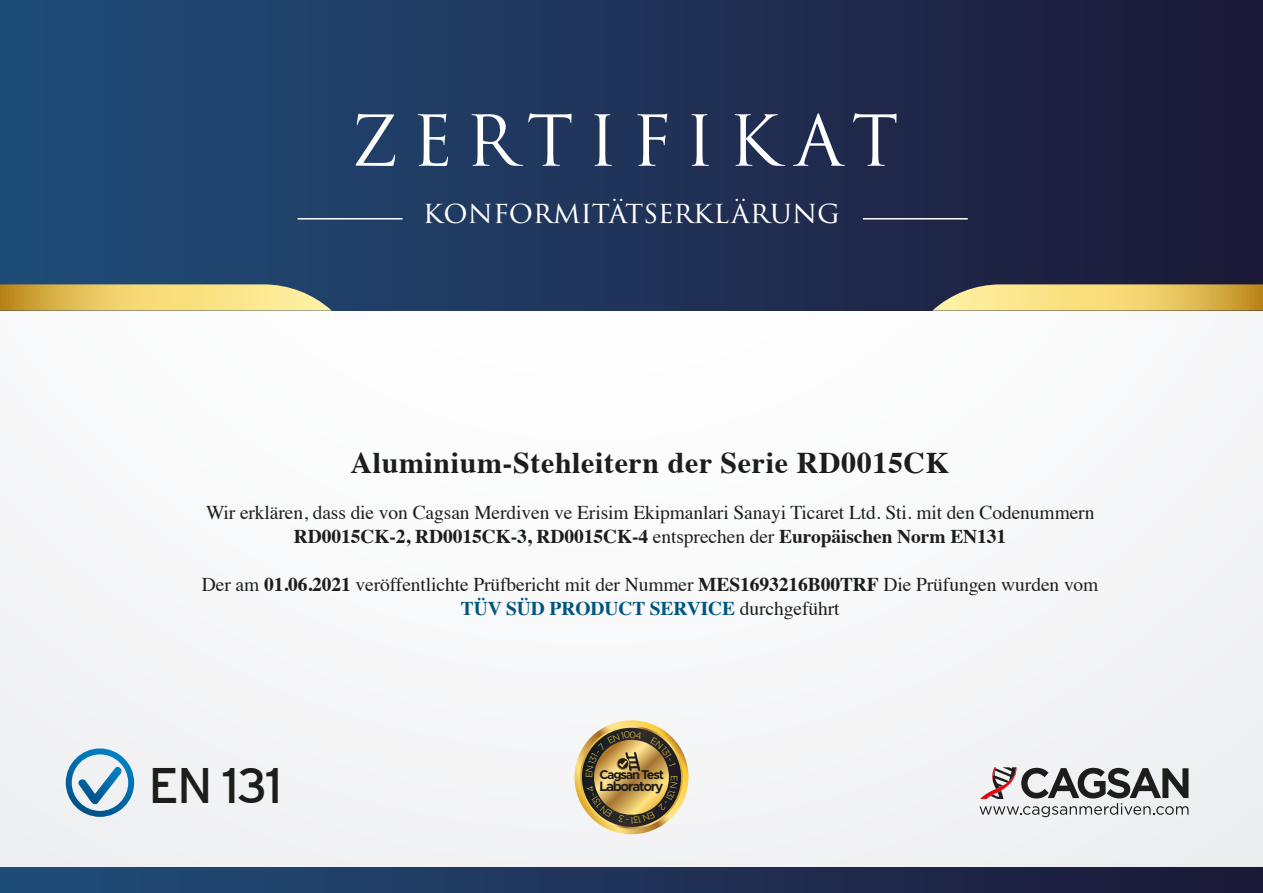
<style>
.page{position:relative;width:1263px;height:893px;background:#f7f7f9}
.page>*{position:absolute;margin:0;border:0;box-sizing:border-box;transform-origin:0 0}
.t1{font:68.4px "Trajan Pro 3";letter-spacing:.2em;color:#fff}
.t2{font:49.8px "Interstate";color:#1d1d1b}
.t3{font:700 30px "Times";letter-spacing:.02em;color:#1d1d1b}
.t4{font:30px "Trajan Pro 3";color:#fff}
.t5{font:19.5px/24px "Times";letter-spacing:-.005em;color:#1d1d1b;text-align:center}
.t6{font:700 13.8px "Metropolis";letter-spacing:-.09em;color:#1d1d1b}
.t7{font:700 12.9px "Metropolis";letter-spacing:-.09em;color:#1d1d1b}
.s1{font-weight:700}
.s2{font-weight:700;color:#005680}
</style>
<div class="page">
<div style="left:0;top:0;width:1263px;height:311px;background:linear-gradient(to right,#204e7a,#1d1836)"></div>
<svg style="left:0;top:284px;width:332px;height:27px;background:#d9c26d"></svg>
<svg style="left:932px;top:284px;width:331px;height:27px;background:#d9bf6a"></svg>
<div style="left:0;top:868px;width:1263px;height:25px;background:linear-gradient(to right,#204e7a,#1d1836)"></div>
<hr style="left:298px;top:218px;width:104px;height:2px;background:#fff">
<hr style="left:863px;top:218px;width:105px;height:2px;background:#fff">
<svg style="left:979px;top:767px;width:209px;height:50px"></svg>
<svg style="left:66px;top:748px;width:68px;height:69px"></svg>
<svg style="left:574px;top:720px;width:115px;height:115px"></svg>
<h1 class="t1" style="left:351px;top:94px;width:550px">ZERTIFIKAT</h1>
<h3 class="t4" style="left:423px;top:191px;width:419px">konformitätserklärung</h3>
<h3 class="t3" style="left:350px;top:434px;width:600px">Aluminium-Stehleitern der Serie RD0015CK</h3>
<p class="t5" style="left:206px;top:499px;width:890px">Wir erklären, dass die von Cagsan Merdiven ve Erisim Ekipmanlari Sanayi Ticaret Ltd. Sti. mit den Codenummern<br><span class="s1">RD0015CK-2, RD0015CK-3, RD0015CK-4</span> entsprechen der <span class="s1">Europäischen Norm EN131</span></p>
<p class="t5" style="left:202px;top:571px;width:898px">Der am <span class="s1">01.06.2021</span> veröffentlichte Prüfbericht mit der Nummer <span class="s1">MES1693216B00TRF</span> Die Prüfungen wurden vom<br><span class="s2">TÜV SÜD PRODUCT SERVICE</span> durchgeführt</p>
<h2 class="t2" style="left:148px;top:757px;width:136px">EN 131</h2>
<p class="t7" style="left:599px;top:767px;width:66px">Cagsan Test</p>
<p class="t6" style="left:599px;top:778px;width:66px">Laboratory</p>
</div>
